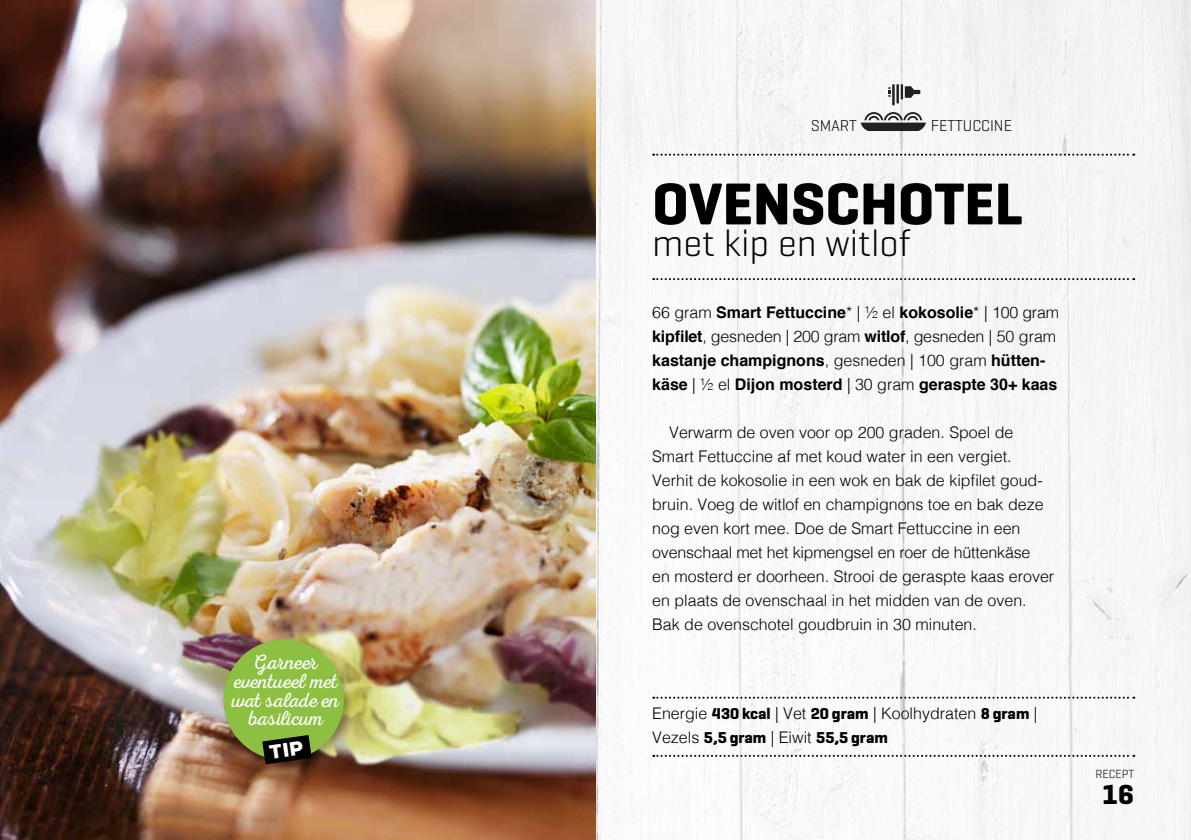
<style>
.page{position:relative;width:1191px;height:840px;background:#fff}
.page>*{position:absolute;margin:0;border:0;box-sizing:border-box;transform-origin:0 0}
.t1{font:700 60px "Geogrotesque";color:#000}
.t2{font:300 38px "Geogrotesque";color:#000}
.t3{font:700 28px "Geogrotesque";color:#000}
.t4{font:20.8px/18.6px "Nexa Rust Script L 00";color:#fff;text-align:center}
.t5{font:300 16px/24px "Helvetica";color:#000}
.t6{font:700 16px/24px "Helvetica";color:#000}
.t7{font:700 16px "Geogrotesque";color:#000}
.t8{font:300 16px "Geogrotesque";color:#000}
.t9{font:300 12px "Geogrotesque";color:#000}
.s1{font-weight:300}
.s2{font-family:"Geogrotesque";font-weight:700}
.s3{font-family:"Helvetica";font-weight:300}
</style>
<div class="page">
<img style="left:595px;top:0;width:596px;height:839px">
<img style="left:0;top:0;width:595px;height:839px">
<svg style="left:653px;top:153px;width:481px;height:2px"></svg>
<svg style="left:653px;top:278px;width:481px;height:2px"></svg>
<hr style="left:900px;top:84px;width:3px;height:15px;background:#241f21">
<hr style="left:896px;top:84px;width:3px;height:19px;background:#241f21">
<hr style="left:892px;top:84px;width:2px;height:21px;background:#241f21">
<svg style="left:904px;top:86px;width:16px;height:12px"></svg>
<svg style="left:888px;top:87px;width:2px;height:10px"></svg>
<svg style="left:860px;top:111px;width:66px;height:20px"></svg>
<div style="left:221px;top:636px;width:133px;height:133px;background:#000;opacity:.3"></div>
<div style="left:223px;top:639px;width:121px;height:120px;background:#8cbf42;border-radius:50%"></div>
<svg style="left:653px;top:696px;width:481px;height:2px"></svg>
<svg style="left:653px;top:754px;width:481px;height:2px"></svg>
<svg style="left:262px;top:735px;width:50px;height:28px"></svg>
<h3 class="t4" style="left:232px;top:655px;width:108px">Garneer eventueel met wat salade en basilicum</h3>
<p class="t8" style="left:811px;top:115px;width:47px">SMART</p>
<p class="t8" style="left:930px;top:115px;width:83px">FETTUCCINE</p>
<h1 class="t1" style="left:652px;top:166px;width:372px">OVENSCHOTEL</h1>
<h2 class="t2" style="left:652px;top:220px;width:260px">met kip en witlof</h2>
<p class="t6" style="left:652px;top:300px;width:408px"><span class="s1">66 gram</span> Smart Fettuccine<span class="s1">* | ½ el</span> kokosolie<span class="s1">* | 100 gram </span>kipfilet<span class="s1">, gesneden | 200 gram</span> witlof<span class="s1">, gesneden | 50 gram </span>kastanje champignons<span class="s1">, gesneden | 100 gram</span> hütten&shy;käse <span class="s1">| ½ el</span> Dijon mosterd <span class="s1">| 30 gram</span> geraspte 30+ kaas</p>
<p class="t5" style="left:652px;top:419px;width:403px;text-indent:17px">Verwarm de oven voor op 200 graden. Spoel de Smart Fettuccine af met koud water in een vergiet.<br>Verhit de kokosolie in een wok en bak de kipfilet goud&shy;bruin. Voeg de witlof en champignons toe en bak deze nog even kort mee. Doe de Smart Fettuccine in een ovenschaal met het kipmengsel en roer de hüttenkäse<br>en mosterd er doorheen. Strooi de geraspte kaas erover en plaats de ovenschaal in het midden van de oven.<br>Bak de ovenschotel goudbruin in 30 minuten.</p>
<p class="t5" style="left:652px;top:700px;width:387px">Energie <span class="s2">430 kcal</span> | Vet <span class="s2">20 gram</span> | Koolhydraten <span class="s2">8 gram</span> |</p>
<p class="t7" style="left:652px;top:727px;width:237px"><span class="s3">Vezels</span> 5,5 gram <span class="s3">| Eiwit</span> 55,5 gram</p>
<p class="t9" style="left:1095px;top:766px;width:40px">RECEPT</p>
<h3 class="t3" style="left:1102px;top:776px;width:33px">16</h3>
</div>
